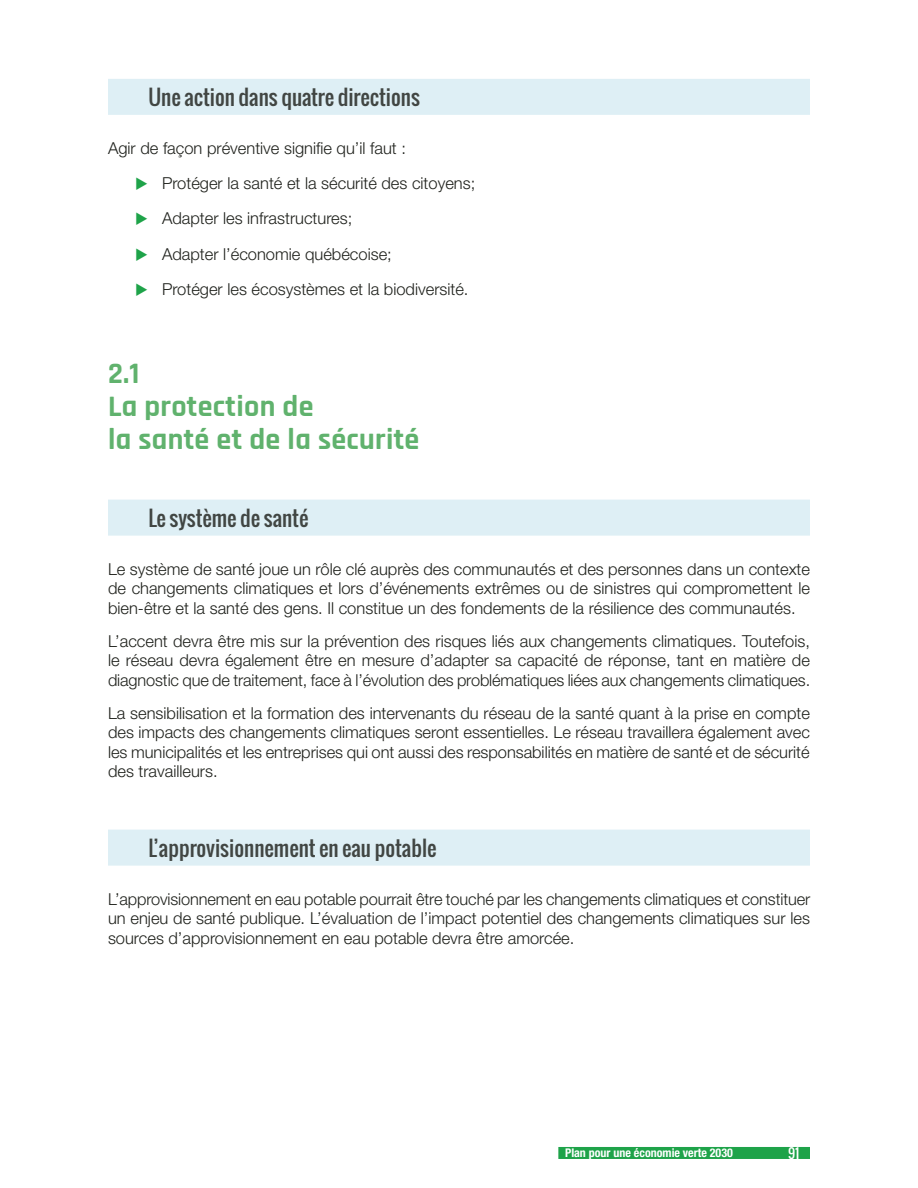
<style>
.page{position:relative;width:918px;height:1188px;background:#fff}
.page>*{position:absolute;margin:0;border:0;box-sizing:border-box;transform-origin:0 0}
.H2_3{font:700 30px/33px "Rajdhani";letter-spacing:.01em;color:#60b26d}
.t1{font:21px "Oswald";color:#414643}
.t2{font:300 16.5px/19.5px "Helvetica Neue";color:#20221d;text-align:justify}
.t3{font:13.5px "Oswald";color:#fff}
.t4{font:700 condensed 12px "Helvetica Neue";color:#fff}
.s1{color:#1ea349}
</style>
<div class="page">
<div style="left:558px;top:1147px;width:252px;height:12px;background:#1ea349"></div>
<div style="left:108px;top:79px;width:702px;height:36px;background:#deeff5"></div>
<div style="left:108px;top:500px;width:702px;height:36px;background:#deeff5"></div>
<div style="left:108px;top:830px;width:702px;height:36px;background:#deeff5"></div>
<h3 class="t1" style="left:148px;top:81px;width:273px">Une action dans quatre directions</h3>
<p class="t2" style="left:108px;top:138px;width:299px">Agir de façon préventive signifie qu’il faut :</p>
<p class="t2" style="left:135px;top:173px;width:342px"><span class="s1">◆</span> Protéger la santé et la sécurité des citoyens;</p>
<p class="t2" style="left:135px;top:208px;width:219px"><span class="s1">◆</span> Adapter les infrastructures;</p>
<p class="t2" style="left:135px;top:244px;width:258px"><span class="s1">◆</span> Adapter l’économie québécoise;</p>
<p class="t2" style="left:135px;top:279px;width:335px"><span class="s1">◆</span> Protéger les écosystèmes et la biodiversité.</p>
<p class="H2_3" style="left:108px;top:358px;width:313px">2.1<br>La protection de<br>la santé et de la sécurité</p>
<h3 class="t1" style="left:148px;top:502px;width:161px">Le système de santé</h3>
<p class="t2" style="left:108px;top:559px;width:704px">Le système de santé joue un rôle clé auprès des communautés et des personnes dans un contexte de changements climatiques et lors d’événements extrêmes ou de sinistres qui compromettent le bien-être et la santé des gens. Il constitue un des fondements de la résilience des communautés.</p>
<p class="t2" style="left:108px;top:631px;width:704px">L’accent devra être mis sur la prévention des risques liés aux changements climatiques. Toutefois, le réseau devra également être en mesure d’adapter sa capacité de réponse, tant en matière de diagnostic que de traitement, face à l’évolution des problématiques liées aux changements climatiques.</p>
<p class="t2" style="left:108px;top:703px;width:704px">La sensibilisation et la formation des intervenants du réseau de la santé quant à la prise en compte des impacts des changements climatiques seront essentielles. Le réseau travaillera également avec les municipalités et les entreprises qui ont aussi des responsabilités en matière de santé et de sécurité des travailleurs.</p>
<h3 class="t1" style="left:148px;top:832px;width:289px">L’approvisionnement en eau potable</h3>
<p class="t2" style="left:108px;top:889px;width:704px">L’approvisionnement en eau potable pourrait être touché par les changements climatiques et constituer un enjeu de santé publique. L’évaluation de l’impact potentiel des changements climatiques sur les sources d’approvisionnement en eau potable devra être amorcée.</p>
<p class="t4" style="left:565px;top:1146px;width:169px">Plan pour une économie verte 2030</p>
<p class="t3" style="left:788px;top:1143px;width:13px">91</p>
</div>
